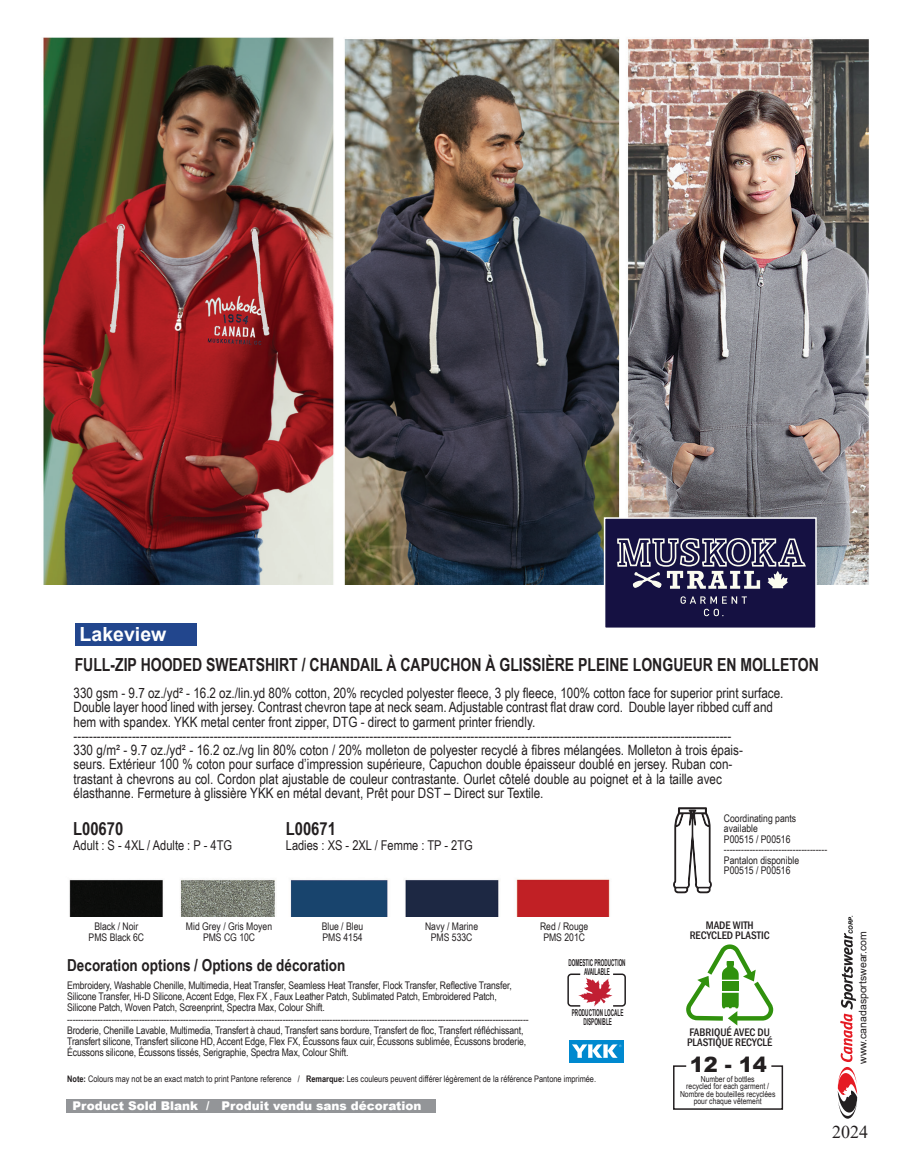
<style>
.page{position:relative;width:905px;height:1161px;background:#fff}
.page>*{position:absolute;margin:0;border:0;box-sizing:border-box;transform-origin:0 0}
.t1{font:900 21px "Arial";color:#231f20}
.t2{font:700 19.5px "Arial";color:#fff}
.t3{font:700 18px "Arial Narrow";color:#231f20;scale:.95 1}
.t4{font:700 18px "Arial Narrow";color:#231f20}
.t5{font:18px "Times New Roman";color:#231f20}
.t6{font:700 16.5px "Arial Narrow";color:#231f20}
.t7{font:14.25px/14.2px "Arial Narrow";color:#231f20}
.t8{font:13.5px "Arial Narrow";color:#231f20}
.t9{font:900 12px "Arial";color:#fff}
.t10{font:500 condensed 11.25px "Franklin Gothic";color:#231f20}
.t11{font:10.5px/10.5px "Arial Narrow";letter-spacing:-.01em;color:#231f20}
.t12{font:10.5px "Arial";color:#231f20}
.t13{font:700 9.45px "Arial Narrow";color:#231f20;scale:.6 1}
.t14{font:9px "Arial Narrow";color:#231f20}
.t15{font:8.4px "Arial Narrow";color:#231f20}
.t16{font:italic 700 5.85px "Arial";color:#000}
.s1{font-weight:700}
</style>
<div class="page">
<img style="left:43px;top:37px;width:826px;height:547px">
<div style="left:604px;top:517px;width:212px;height:112px;background:#151142;border:2px solid #fff"></div>
<svg style="left:617px;top:538px;width:189px;height:78px"></svg>
<div style="left:569px;top:1040px;width:54px;height:22px;background:#0089cf"></div>
<svg style="left:572px;top:1044px;width:49px;height:14px"></svg>
<div style="left:75px;top:624px;width:121px;height:22px;background:#22468d"></div>
<img style="left:69px;top:879px;width:541px;height:37px">
<svg style="left:673px;top:807px;width:39px;height:86px"></svg>
<svg style="left:567px;top:973px;width:59px;height:34px"></svg>
<div style="left:67px;top:1099px;width:369px;height:13px;background:#939598"></div>
<svg style="left:686px;top:944px;width:88px;height:82px"></svg>
<svg style="left:673px;top:1065px;width:110px;height:45px"></svg>
<svg style="left:837px;top:933px;width:20px;height:186px"></svg>
<p class="t2" style="left:80px;top:621px;width:88px">Lakeview</p>
<p class="t3" style="left:75px;top:651px;width:784px">FULL-ZIP HOODED SWEATSHIRT / CHANDAIL À CAPUCHON À GLISSIÈRE PLEINE LONGUEUR EN MOLLETON</p>
<p class="t7" style="left:74px;top:686px;width:711px">330 gsm - 9.7 oz./yd² - 16.2 oz./lin.yd 80% cotton, 20% recycled polyester fleece, 3 ply fleece, 100% cotton face for superior print surface.<br>Double layer hood lined with jersey. Contrast chevron tape at neck seam. Adjustable contrast flat draw cord. Double layer ribbed cuff and hem with spandex. YKK metal center front zipper, DTG - direct to garment printer friendly.</p>
<p class="t7" style="left:74px;top:728px;width:659px">-------------------------------------------------------------------------------------------------------------------------------------------------------------------------</p>
<p class="t7" style="left:74px;top:743px;width:671px">330 g/m² - 9.7 oz./yd² - 16.2 oz./vg lin 80% coton / 20% molleton de polyester recyclé à fibres mélangées. Molleton à trois épais&shy;seurs. Extérieur 100 % coton pour surface d’impression supérieure, Capuchon double épaisseur doublé en jersey. Ruban con&shy;trastant à chevrons au col. Cordon plat ajustable de couleur contrastante. Ourlet côtelé double au poignet et à la taille avec élasthanne. Fermeture à glissière YKK en métal devant, Prêt pour DST – Direct sur Textile.</p>
<p class="t4" style="left:73px;top:815px;width:52px">L00670</p>
<p class="t8" style="left:73px;top:836px;width:160px">Adult : S - 4XL / Adulte : P - 4TG</p>
<p class="t4" style="left:286px;top:815px;width:52px">L00671</p>
<p class="t8" style="left:286px;top:836px;width:188px">Ladies : XS - 2XL / Femme : TP - 2TG</p>
<p class="t11" style="left:94px;top:920px;width:46px">Black / Noir</p>
<p class="t11" style="left:89px;top:932px;width:57px">PMS Black 6C</p>
<p class="t11" style="left:186px;top:920px;width:88px">Mid Grey / Gris Moyen</p>
<p class="t11" style="left:203px;top:932px;width:54px">PMS CG 10C</p>
<p class="t11" style="left:322px;top:920px;width:43px">Blue / Bleu</p>
<p class="t11" style="left:322px;top:932px;width:42px">PMS 4154</p>
<p class="t11" style="left:425px;top:920px;width:55px">Navy / Marine</p>
<p class="t11" style="left:431px;top:932px;width:43px">PMS 533C</p>
<p class="t11" style="left:540px;top:920px;width:50px">Red / Rouge</p>
<p class="t11" style="left:543px;top:932px;width:43px">PMS 201C</p>
<p class="t6" style="left:67px;top:953px;width:280px">Decoration options / Options de décoration</p>
<p class="t13" style="left:568px;top:956px;width:97px">DOMESTIC PRODUCTION</p>
<p class="t13" style="left:584px;top:964px;width:45px">AVAILABLE</p>
<p class="t11" style="left:67px;top:980px;width:446px">Embroidery, Washable Chenille, Multimedia, Heat Transfer, Seamless Heat Transfer, Flock Transfer, Reflective Transfer,</p>
<p class="t11" style="left:67px;top:991px;width:431px">Silicone Transfer, Hi-D Silicone, Accent Edge, Flex FX , Faux Leather Patch, Sublimated Patch, Embroidered Patch,</p>
<p class="t11" style="left:67px;top:1002px;width:259px">Silicone Patch, Woven Patch, Screenprint, Spectra Max, Colour Shift.</p>
<p class="t11" style="left:67px;top:1013px;width:463px">-----------------------------------------------------------------------------------------------------------------------------------------------------------------------</p>
<p class="t11" style="left:67px;top:1025px;width:458px">Broderie, Chenille Lavable, Multimedia, Transfert à chaud, Transfert sans bordure, Transfert de floc, Transfert réfléchissant,</p>
<p class="t11" style="left:67px;top:1036px;width:460px">Transfert silicone, Transfert silicone HD, Accent Edge, Flex FX, Écussons faux cuir, Écussons sublimée, Écussons broderie,</p>
<p class="t11" style="left:67px;top:1047px;width:283px">Écussons silicone, Écussons tissés, Serigraphie, Spectra Max, Colour Shift.</p>
<p class="t13" style="left:572px;top:1006px;width:88px">PRODUCTION LOCALE</p>
<p class="t13" style="left:583px;top:1015px;width:49px">DISPONIBLE</p>
<p class="t14" style="left:67px;top:1072px;width:530px"><span class="s1">Note:</span> Colours may not be an exact match to print Pantone reference / <span class="s1">Remarque:</span> Les couleurs peuvent différer légèrement de la référence Pantone imprimée.</p>
<p class="t9" style="left:73px;top:1097px;width:350px">Product Sold Blank / Produit vendu sans décoration</p>
<p class="t11" style="left:724px;top:812px;width:74px">Coordinating pants available</p>
<p class="t11" style="left:724px;top:833px;width:68px">P00515 / P00516</p>
<p class="t11" style="left:724px;top:844px;width:105px">------------------------------------</p>
<p class="t11" style="left:724px;top:854px;width:77px">Pantalon disponible</p>
<p class="t11" style="left:724px;top:865px;width:68px">P00515 / P00516</p>
<p class="t10" style="left:705px;top:917px;width:49px">MADE WITH</p>
<p class="t10" style="left:689px;top:928px;width:81px">RECYCLED PLASTIC</p>
<p class="t10" style="left:689px;top:1025px;width:82px">FABRIQUÉ AVEC DU</p>
<p class="t10" style="left:687px;top:1035px;width:87px">PLASTIQUE RECYCLÉ</p>
<p class="t1" style="left:689px;top:1049px;width:79px">12 - 14</p>
<p class="t15" style="left:700px;top:1073px;width:55px">Number of bottles</p>
<p class="t15" style="left:686px;top:1080px;width:84px">recycled for each garment /</p>
<p class="t15" style="left:680px;top:1088px;width:97px">Nombre de bouteilles recyclées</p>
<p class="t15" style="left:693px;top:1095px;width:70px">pour chaque vêtement</p>
<p class="t16" style="left:847px;top:934px;width:20px;rotate:-90deg">CORP.</p>
<p class="t12" style="left:855px;top:1064px;width:135px;rotate:-90deg">www.canadasportswear.com</p>
<p class="t5" style="left:832px;top:1120px;width:37px">2024</p>
</div>
